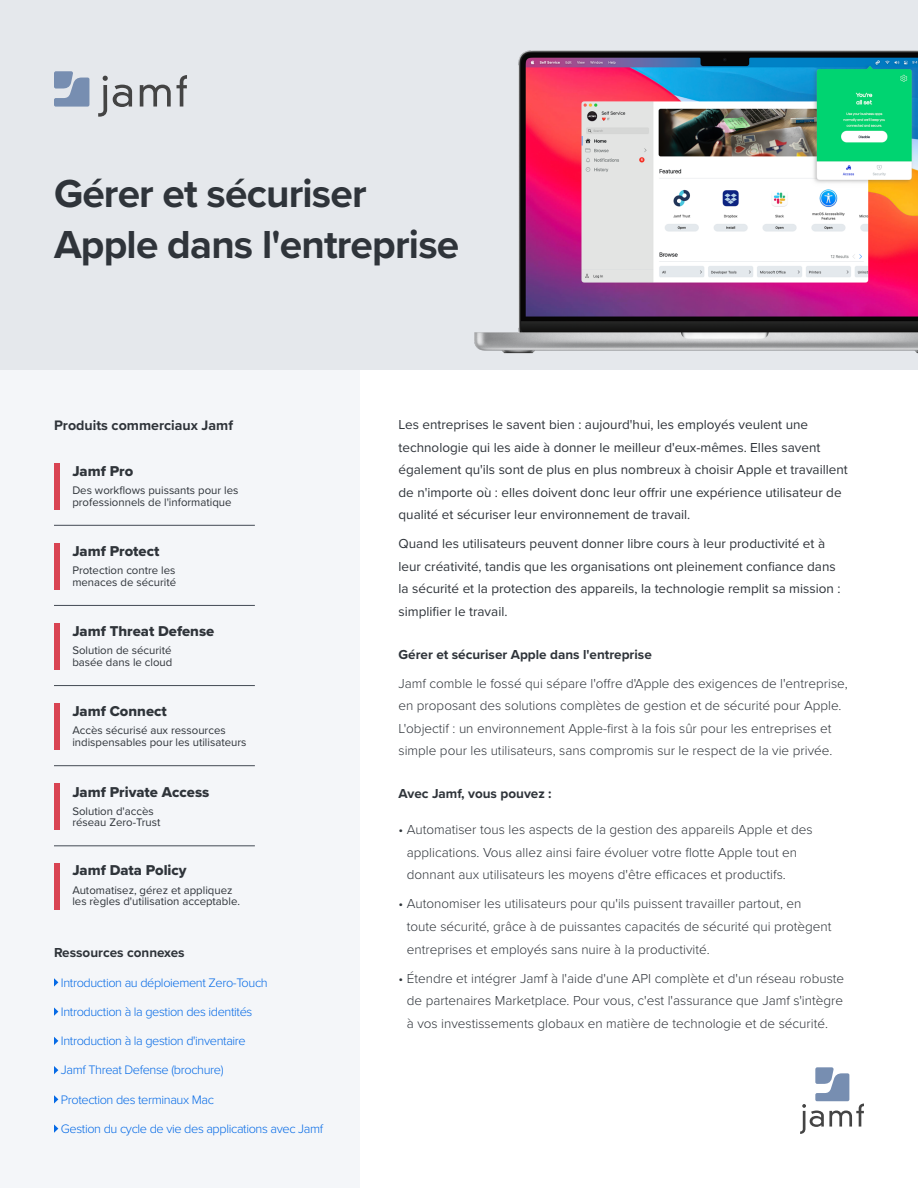
<style>
.page{position:relative;width:918px;height:1188px;background:#fff}
.page>*{position:absolute;margin:0;border:0;box-sizing:border-box;transform-origin:0 0}
.t1{font:700 40.5px/51px "Proxima Nova";letter-spacing:-.02em;color:#2f343a}
.t2{font:14.85px "Proxima Nova Extrabld";color:#2f343a}
.t3{font:700 14.25px "Proxima Nova";color:#2f343a}
.t4{font:300 13.5px/22.5px "Proxima Nova";color:#2f343a}
.t5{font:13.5px/22.5px "Proxima Nova";color:#2f343a}
.t6{font:700 13.5px "Proxima Nova";color:#2f343a}
.t7{font:300 12.75px "Proxima Nova";letter-spacing:-.03em;color:#056ae6}
.t8{font:11.4px/11.4px "Proxima Nova";color:#2f343a}
</style>
<div class="page">
<div style="left:0;top:367px;width:360px;height:821px;background:#f4f6f9"></div>
<div style="left:0;top:0;width:918px;height:369px;background:#e5e8ec"></div>
<img style="left:474px;top:50px;width:444px;height:304px">
<svg style="left:800px;top:1067px;width:64px;height:67px"></svg>
<svg style="left:140px;top:85px;width:31px;height:22px"></svg>
<svg style="left:177px;top:75px;width:10px;height:32px"></svg>
<svg style="left:98px;top:76px;width:34px;height:41px"></svg>
<svg style="left:54px;top:71px;width:35px;height:36px"></svg>
<svg style="left:54px;top:978px;width:4px;height:9px"></svg>
<svg style="left:54px;top:1007px;width:4px;height:9px"></svg>
<svg style="left:54px;top:1037px;width:4px;height:8px"></svg>
<svg style="left:54px;top:1066px;width:4px;height:8px"></svg>
<svg style="left:54px;top:1095px;width:4px;height:9px"></svg>
<svg style="left:54px;top:1124px;width:4px;height:9px"></svg>
<div style="left:54px;top:463px;width:5px;height:47px;background:#d94453"></div>
<div style="left:54px;top:543px;width:5px;height:47px;background:#d94453"></div>
<div style="left:54px;top:623px;width:5px;height:47px;background:#d94453"></div>
<div style="left:54px;top:703px;width:5px;height:47px;background:#d94453"></div>
<div style="left:54px;top:783px;width:5px;height:47px;background:#d94453"></div>
<div style="left:54px;top:863px;width:5px;height:47px;background:#d94453"></div>
<hr style="left:54px;top:525px;width:201px;height:1px;background:#434a54">
<hr style="left:54px;top:605px;width:201px;height:1px;background:#434a54">
<hr style="left:54px;top:685px;width:201px;height:1px;background:#434a54">
<hr style="left:54px;top:765px;width:201px;height:1px;background:#434a54">
<hr style="left:54px;top:846px;width:201px;height:1px;background:#434a54">
<h1 class="t1" style="left:54px;top:167px;width:407px">Gérer et sécuriser<br>Apple dans l'entreprise</h1>
<p class="t3" style="left:54px;top:414px;width:181px">Produits commerciaux Jamf</p>
<p class="t2" style="left:72px;top:460px;width:62px">Jamf Pro</p>
<p class="t8" style="left:72px;top:484px;width:168px">Des workflows puissants pour les professionnels de l'informatique</p>
<p class="t2" style="left:72px;top:540px;width:89px">Jamf Protect</p>
<p class="t8" style="left:72px;top:564px;width:105px">Protection contre les menaces de sécurité</p>
<p class="t2" style="left:72px;top:620px;width:144px">Jamf Threat Defense</p>
<p class="t8" style="left:72px;top:644px;width:102px">Solution de sécurité basée dans le cloud</p>
<p class="t2" style="left:72px;top:700px;width:96px">Jamf Connect</p>
<p class="t8" style="left:72px;top:724px;width:176px">Accès sécurisé aux ressources indispensables pour les utilisateurs</p>
<p class="t2" style="left:72px;top:780px;width:139px">Jamf Private Access</p>
<p class="t8" style="left:72px;top:805px;width:90px">Solution d'accès réseau Zero-Trust</p>
<p class="t2" style="left:72px;top:859px;width:116px">Jamf Data Policy</p>
<p class="t8" style="left:72px;top:884px;width:169px">Automatisez, gérez et appliquez les règles d'utilisation acceptable.</p>
<p class="t6" style="left:54px;top:943px;width:132px">Ressources connexes</p>
<p class="t7" style="left:61px;top:973px;width:208px">Introduction au déploiement Zero-Touch</p>
<p class="t7" style="left:61px;top:1002px;width:193px">Introduction à la gestion des identités</p>
<p class="t7" style="left:61px;top:1031px;width:186px">Introduction à la gestion d'inventaire</p>
<p class="t7" style="left:61px;top:1061px;width:164px">Jamf Threat Defense (brochure)</p>
<p class="t7" style="left:61px;top:1090px;width:155px">Protection des terminaux Mac</p>
<p class="t7" style="left:61px;top:1119px;width:264px">Gestion du cycle de vie des applications avec Jamf</p>
<p class="t5" style="left:399px;top:413px;width:451px">Les entreprises le savent bien : aujourd'hui, les employés veulent une technologie qui les aide à donner le meilleur d'eux-mêmes. Elles savent également qu'ils sont de plus en plus nombreux à choisir Apple et travaillent de n'importe où : elles doivent donc leur offrir une expérience utilisateur de qualité et sécuriser leur environnement de travail.</p>
<p class="t5" style="left:399px;top:532px;width:444px">Quand les utilisateurs peuvent donner libre cours à leur productivité et à leur créativité, tandis que les organisations ont pleinement confiance dans la sécurité et la protection des appareils, la technologie remplit sa mission : simplifier le travail.</p>
<p class="t6" style="left:399px;top:644px;width:255px">Gérer et sécuriser Apple dans l'entreprise</p>
<p class="t4" style="left:399px;top:671px;width:451px">Jamf comble le fossé qui sépare l'offre d'Apple des exigences de l'entreprise, en proposant des solutions complètes de gestion et de sécurité pour Apple.<br>L'objectif : un environnement Apple-first à la fois sûr pour les entreprises et simple pour les utilisateurs, sans compromis sur le respect de la vie privée.</p>
<p class="t6" style="left:399px;top:784px;width:155px">Avec Jamf, vous pouvez :</p>
<p class="t4" style="left:407px;top:818px;width:407px;text-indent:-8px">• Automatiser tous les aspects de la gestion des appareils Apple et des applications. Vous allez ainsi faire évoluer votre flotte Apple tout en donnant aux utilisateurs les moyens d'être efficaces et productifs.</p>
<p class="t4" style="left:407px;top:892px;width:426px;text-indent:-8px">• Autonomiser les utilisateurs pour qu'ils puissent travailler partout, en toute sécurité, grâce à de puissantes capacités de sécurité qui protègent entreprises et employés sans nuire à la productivité.</p>
<p class="t4" style="left:399px;top:966px;width:447px;text-align:center">• Étendre et intégrer Jamf à l'aide d'une API complète et d'un réseau robuste de partenaires Marketplace. Pour vous, c'est l'assurance que Jamf s'intègre à vos investissements globaux en matière de technologie et de sécurité.</p>
</div>
